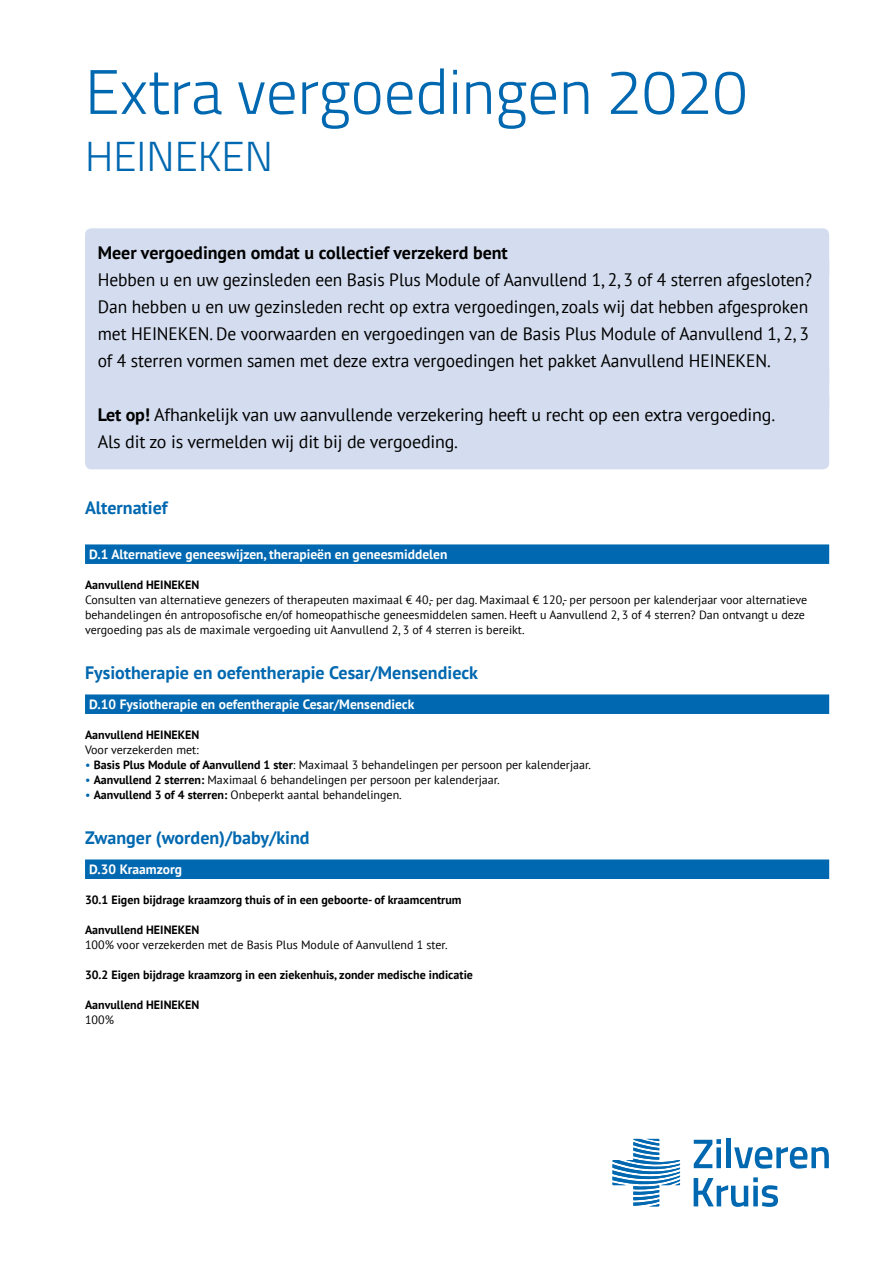
<style>
.page{position:relative;width:893px;height:1263px;background:#fff}
.page>*{position:absolute;margin:0;border:0;box-sizing:border-box;transform-origin:0 0}
.t1{font:300 63px "Titillium Web";color:#0068b0}
.t2{font:300 42px "Titillium Web";color:#0068b0}
.t3{font:18px/27px "PT Sans";letter-spacing:-.005em;color:#000}
.t4{font:700 18px "PT Sans";color:#0068b0}
.t5{font:700 18px "PT Sans";color:#000}
.t6{font:700 13.5px "PT Sans";color:#fff}
.t7{font:12px/15px "PT Sans";color:#000}
.t8{font:700 12px "PT Sans";color:#000}
.s1{font-weight:700}
.s2{color:#0068b0}
</style>
<div class="page">
<div style="left:85px;top:228px;width:744px;height:52px;background:#d4ddef;border-radius:6px"></div>
<div style="left:85px;top:255px;width:744px;height:133px;background:#d4ddef;border-radius:6px"></div>
<div style="left:85px;top:363px;width:744px;height:52px;background:#d4ddef;border-radius:6px"></div>
<div style="left:85px;top:390px;width:744px;height:79px;background:#d4ddef;border-radius:6px"></div>
<div style="left:85px;top:544px;width:744px;height:20px;background:#0068b0"></div>
<div style="left:85px;top:694px;width:744px;height:20px;background:#0068b0"></div>
<div style="left:85px;top:859px;width:744px;height:20px;background:#0068b0"></div>
<svg style="left:694px;top:1139px;width:27px;height:29px"></svg>
<div style="left:726px;top:1139px;width:5px;height:29px;background:#0068b0"></div>
<svg style="left:734px;top:1147px;width:95px;height:21px"></svg>
<svg style="left:694px;top:1177px;width:84px;height:29px"></svg>
<svg style="left:612px;top:1139px;width:68px;height:67px"></svg>
<h1 class="t1" style="left:85px;top:46px;width:664px">Extra vergoedingen 2020</h1>
<h2 class="t2" style="left:85px;top:126px;width:189px">HEINEKEN</h2>
<h3 class="t5" style="left:98px;top:240px;width:412px">Meer vergoedingen omdat u collectief verzekerd bent</h3>
<p class="t3" style="left:98px;top:266px;width:716px">Hebben u en uw gezinsleden een Basis Plus Module of Aanvullend 1, 2, 3 of 4 sterren afgesloten?<br>Dan hebben u en uw gezinsleden recht op extra vergoedingen, zoals wij dat hebben afgesproken met HEINEKEN. De voorwaarden en vergoedingen van de Basis Plus Module of Aanvullend 1, 2, 3 of 4 sterren vormen samen met deze extra vergoedingen het pakket Aanvullend HEINEKEN.</p>
<h3 class="t3" style="left:98px;top:401px;width:679px"><span class="s1">Let op!</span> Afhankelijk van uw aanvullende verzekering heeft u recht op een extra vergoeding.<br>Als dit zo is vermelden wij dit bij de vergoeding.</h3>
<h3 class="t4" style="left:85px;top:495px;width:84px">Alternatief</h3>
<p class="t6" style="left:89px;top:545px;width:360px">D.1 Alternatieve geneeswijzen, therapieën en geneesmiddelen</p>
<p class="t8" style="left:85px;top:577px;width:116px">Aanvullend HEINEKEN</p>
<p class="t7" style="left:85px;top:592px;width:724px">Consulten van alternatieve genezers of therapeuten maximaal € 40,- per dag. Maximaal € 120,- per persoon per kalenderjaar voor alternatieve behandelingen én antroposofische en/of homeopathische geneesmiddelen samen. Heeft u Aanvullend 2, 3 of 4 sterren? Dan ontvangt u deze vergoeding pas als de maximale vergoeding uit Aanvullend 2, 3 of 4 sterren is bereikt.</p>
<h3 class="t4" style="left:85px;top:660px;width:394px">Fysiotherapie en oefentherapie Cesar/Mensendieck</h3>
<p class="t6" style="left:89px;top:695px;width:327px">D.10 Fysiotherapie en oefentherapie Cesar/Mensendieck</p>
<p class="t8" style="left:85px;top:727px;width:116px">Aanvullend HEINEKEN</p>
<p class="t7" style="left:85px;top:742px;width:115px">Voor verzekerden met:</p>
<p class="t7" style="left:85px;top:757px;width:508px"><span class="s2">•</span> <span class="s1">Basis Plus Module of Aanvullend 1 ster</span>: Maximaal 3 behandelingen per persoon per kalenderjaar.</p>
<p class="t7" style="left:85px;top:772px;width:416px"><span class="s2">•</span> <span class="s1">Aanvullend 2 sterren:</span> Maximaal 6 behandelingen per persoon per kalenderjaar.</p>
<p class="t7" style="left:85px;top:787px;width:318px"><span class="s2">•</span> <span class="s1">Aanvullend 3 of 4 sterren:</span> Onbeperkt aantal behandelingen.</p>
<h3 class="t4" style="left:85px;top:825px;width:226px">Zwanger (worden)/baby/kind</h3>
<p class="t6" style="left:89px;top:860px;width:94px">D.30 Kraamzorg</p>
<p class="t8" style="left:85px;top:892px;width:378px">30.1 Eigen bijdrage kraamzorg thuis of in een geboorte- of kraamcentrum</p>
<p class="t8" style="left:85px;top:922px;width:116px">Aanvullend HEINEKEN</p>
<p class="t7" style="left:85px;top:937px;width:364px">100% voor verzekerden met de Basis Plus Module of Aanvullend 1 ster.</p>
<p class="t8" style="left:85px;top:967px;width:389px">30.2 Eigen bijdrage kraamzorg in een ziekenhuis, zonder medische indicatie</p>
<p class="t8" style="left:85px;top:997px;width:116px">Aanvullend HEINEKEN</p>
<p class="t7" style="left:85px;top:1012px;width:30px">100%</p>
</div>
